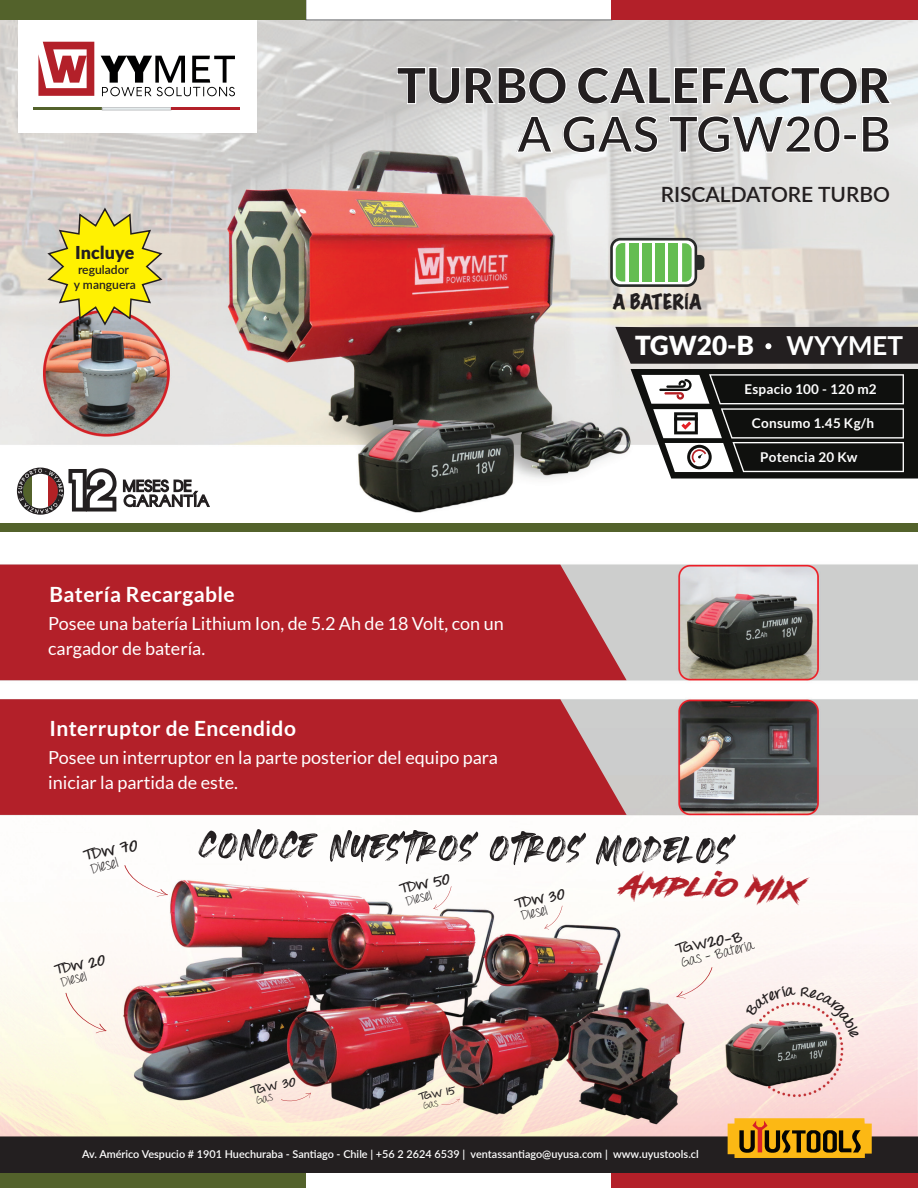
<style>
.page{position:relative;width:918px;height:1188px;background:#fff}
.page>*{position:absolute;margin:0;border:0;box-sizing:border-box;transform-origin:0 0}
.t1{font:55.35px "Heaters";color:#231f20}
.t2{font:900 49.5px "Lato";color:#231f20}
.t3{font:700 49.5px "Lato";color:#231f20}
.t4{font:26.55px "Road Rage";color:#b32029;scale:1.2 1}
.t5{font:900 26.25px "Lato";color:#fff}
.t6{font:700 21px "Lato";letter-spacing:.02em;color:#fff}
.t7{font:600 21px "Lato";color:#231f20}
.t8{font:expanded 18.9px "Marker Felt";color:#231f20}
.t9{font:18px/25.5px "Lato";color:#fff}
.t10{font:900 17.7px "Lato";color:#231f20}
.t11{font:14.25px "Throw My Hands Upinthe Air";color:#231f20}
.t12{font:700 14.25px "Throw My Hands Upinthe Air";color:#231f20;scale:1.24 1}
.t13{font:13.65px "Throw My Hands Upinthe Air";color:#231f20}
.t14{font:700 13.5px "Lato";letter-spacing:.02em;color:#fff}
.t15{font:700 13.35px "Throw My Hands Upinthe Air";color:#231f20;scale:1.24 1}
.t16{font:13.35px "Throw My Hands Upinthe Air";color:#231f20}
.t17{font:600 12.15px/14.5px "Lato";color:#231f20;text-align:center}
.t18{font:700 11.25px "Throw My Hands Upinthe Air";color:#231f20;scale:1.24 1}
.t19{font:600 10.8px "Lato";color:#fff}
.t20{font:700 9.9px "Throw My Hands Upinthe Air";color:#231f20;scale:1.24 1}
.s1{font-weight:700}
.s2{font-size:10.95px}
</style>
<div class="page">
<img style="left:0;top:20px;width:918px;height:1116px">
<div style="left:18px;top:0;width:239px;height:132px;background:#fff"></div>
<div style="left:0;top:1136px;width:918px;height:41px;background:#231f20"></div>
<svg style="left:728px;top:1118px;width:144px;height:40px;background:#c18a14"></svg>
<svg style="left:101px;top:56px;width:134px;height:40px"></svg>
<hr style="left:34px;top:108px;width:68px;height:2px;background:#53622b">
<div style="left:102px;top:108px;width:69px;height:2px;border:1px solid #bcbdc0"></div>
<hr style="left:171px;top:108px;width:69px;height:2px;background:#b32029">
<svg style="left:38px;top:42px;width:56px;height:54px"></svg>
<div style="left:0;top:523px;width:918px;height:9px;background:#53622b"></div>
<svg style="left:396px;top:66px;width:171px;height:39px;background:#d5d5d3"></svg>
<svg style="left:577px;top:66px;width:316px;height:39px"></svg>
<svg style="left:515px;top:115px;width:39px;height:39px"></svg>
<svg style="left:562px;top:115px;width:97px;height:39px"></svg>
<svg style="left:668px;top:115px;width:173px;height:39px"></svg>
<div style="left:843px;top:134px;width:14px;height:6px;border:1px solid #fff"></div>
<svg style="left:861px;top:115px;width:29px;height:38px"></svg>
<svg style="left:306px;top:0;width:306px;height:20px"></svg>
<div style="left:0;top:0;width:306px;height:20px;background:#53622b"></div>
<div style="left:612px;top:0;width:306px;height:20px;background:#b32029"></div>
<div style="left:306px;top:1173px;width:306px;height:15px;background:#fff"></div>
<div style="left:0;top:1173px;width:306px;height:15px;background:#53622b"></div>
<div style="left:612px;top:1173px;width:306px;height:15px;background:#b32029"></div>
<svg style="left:123px;top:479px;width:88px;height:30px"></svg>
<svg style="left:17px;top:468px;width:100px;height:47px"></svg>
<svg style="left:615px;top:327px;width:303px;height:152px;background:#4e4d4c"></svg>
<div style="left:0;top:565px;width:627px;height:115px;background:#b32029"></div>
<div style="left:0;top:699px;width:627px;height:116px;background:#b32029"></div>
<svg style="left:46px;top:207px;width:118px;height:120px;background:#ded359"></svg>
<svg style="left:124px;top:865px;width:44px;height:32px"></svg>
<svg style="left:434px;top:886px;width:17px;height:23px"></svg>
<svg style="left:433px;top:904px;width:5px;height:6px"></svg>
<svg style="left:281px;top:1093px;width:30px;height:10px"></svg>
<svg style="left:545px;top:906px;width:17px;height:22px"></svg>
<svg style="left:544px;top:924px;width:5px;height:6px"></svg>
<svg style="left:677px;top:967px;width:35px;height:30px"></svg>
<svg style="left:676px;top:991px;width:7px;height:6px"></svg>
<svg style="left:676px;top:997px;width:10px;height:2px"></svg>
<svg style="left:65px;top:993px;width:42px;height:40px"></svg>
<svg style="left:610px;top:238px;width:94px;height:49px"></svg>
<svg style="left:256px;top:1094px;width:17px;height:10px"></svg>
<svg style="left:423px;top:1099px;width:37px;height:10px"></svg>
<svg style="left:745px;top:986px;width:114px;height:52px;background:#decdcb"></svg>
<p class="t10" style="left:75px;top:242px;width:61px">Incluye</p>
<p class="t17" style="left:74px;top:262px;width:64px">regulador<br>y manguera</p>
<h2 class="t2" style="left:397px;top:57px;width:496px">TURBO CALEFACTOR</h2>
<h2 class="t3" style="left:517px;top:106px;width:376px">A GAS TGW20-B</h2>
<p class="t7" style="left:661px;top:179px;width:231px">RISCALDATORE TURBO</p>
<p class="t8" style="left:613px;top:287px;width:90px">A BATERÍA</p>
<h3 class="t5" style="left:635px;top:330px;width:269px">TGW20-B <span class="s1">WYYMET</span></h3>
<p class="t14" style="left:744px;top:381px;width:134px">Espacio 100 - 120 m2</p>
<p class="t14" style="left:752px;top:415px;width:124px">Consumo 1.45 Kg/h</p>
<p class="t14" style="left:760px;top:450px;width:99px">Potencia 20 Kw</p>
<p class="t6" style="left:49px;top:582px;width:187px">Batería Recargable</p>
<p class="t9" style="left:48px;top:610px;width:457px">Posee una batería Lithium Ion, de 5.2 Ah de 18 Volt, con un cargador de batería.</p>
<p class="t6" style="left:49px;top:717px;width:248px">Interruptor de Encendido</p>
<p class="t9" style="left:48px;top:745px;width:451px">Posee un interruptor en la parte posterior del equipo para iniciar la partida de este.</p>
<p class="t12" style="left:82px;top:846px;width:46px;rotate:-10deg">TDw 70</p>
<h1 class="t1" style="left:199px;top:820px;width:534px;rotate:1deg">Conoce nuestros otros modelos</h1>
<p class="t11" style="left:88px;top:861px;width:29px;rotate:-14deg">Diesel</p>
<h3 class="t4" style="left:622px;top:864px;width:152px;rotate:2deg">Amplio MIX</h3>
<p class="t15" style="left:398px;top:880px;width:43px;rotate:-10deg">TDw 50</p>
<p class="t16" style="left:404px;top:893px;width:27px;rotate:-14deg">Diesel</p>
<p class="t15" style="left:513px;top:895px;width:43px;rotate:-10deg">TDw 30</p>
<p class="t13" style="left:519px;top:908px;width:28px;rotate:-14deg">Diesel</p>
<p class="t15" style="left:53px;top:961px;width:43px;rotate:-10deg">TDw 20</p>
<p class="t16" style="left:59px;top:974px;width:27px;rotate:-14deg">Diesel</p>
<p class="t18" style="left:249px;top:1083px;width:39px;rotate:-10deg">TGW 30</p>
<p class="t20" style="left:417px;top:1090px;width:31px;rotate:-10deg">TGW 15</p>
<p class="t15" style="left:674px;top:940px;width:56px;rotate:-10deg">TGW20-B</p>
<p class="t13" style="left:680px;top:955px;width:76px;rotate:-14deg">Gas - Batería</p>
<p class="t19" style="left:82px;top:1146px;width:618px">Av. Américo Vespucio # 1901 Huechuraba - Santiago - Chile | +56 2 2624 6539 | ventassantiago@uyusa.com | <span class="s2">www.uyustools.cl</span></p>
</div>
